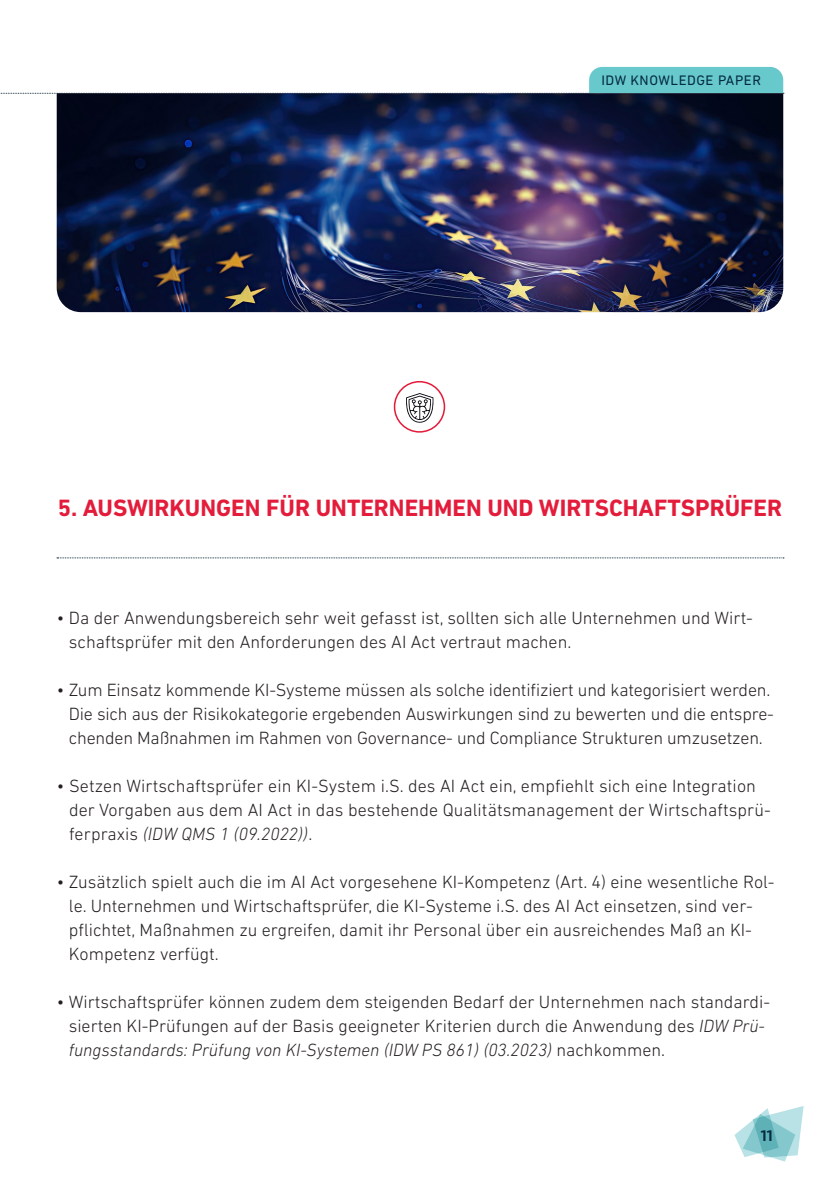
<style>
.page{position:relative;width:840px;height:1191px;background:#fff}
.page>*{position:absolute;margin:0;border:0;box-sizing:border-box;transform-origin:0 0}
.t1{font:700 24px "DIN Next LT Pro";color:#e41c3b}
.t2{font:300 18px/24px "DIN Next LT Pro";color:#231f20}
.t3{font:700 16px "Kievit IDW";color:#042c41}
.t4{font:14px "DIN Next LT Pro";letter-spacing:.04em;color:#042c41}
.s1{font-style:italic}
</style>
<div class="page">
<svg style="left:734px;top:1106px;width:69px;height:55px"></svg>
<svg style="left:0;top:67px;width:783px;height:27px"></svg>
<svg style="left:57px;top:557px;width:726px;height:1px"></svg>
<svg style="left:406px;top:393px;width:27px;height:30px"></svg>
<div style="left:393px;top:381px;width:52px;height:52px;border:2px solid #e41c3b;border-radius:50%"></div>
<img style="left:57px;top:93px;width:725px;height:219px">
<p class="t4" style="left:601px;top:72px;width:161px">IDW KNOWLEDGE PAPER</p>
<h1 class="t1" style="left:58px;top:494px;width:725px">5. AUSWIRKUNGEN FÜR UNTERNEHMEN UND WIRTSCHAFTSPRÜFER</h1>
<p class="t2" style="left:69px;top:606px;width:685px;text-indent:-12px">• Da der Anwendungsbereich sehr weit gefasst ist, sollten sich alle Unternehmen und Wirt&shy;schaftsprüfer mit den Anforderungen des AI Act vertraut machen.</p>
<p class="t2" style="left:69px;top:678px;width:706px;text-indent:-12px">• Zum Einsatz kommende KI-Systeme müssen als solche identifiziert und kategorisiert werden.<br>Die sich aus der Risikokategorie ergebenden Auswirkungen sind zu bewerten und die entspre&shy;chenden Maßnahmen im Rahmen von Governance- und Compliance Strukturen umzusetzen.</p>
<p class="t2" style="left:69px;top:774px;width:703px;text-indent:-12px">• Setzen Wirtschaftsprüfer ein KI-System i.S. des AI Act ein, empfiehlt sich eine Integration der Vorgaben aus dem AI Act in das bestehende Qualitätsmanagement der Wirtschaftsprü&shy;ferpraxis <span class="s1">(IDW QMS 1 (09.2022))</span>.</p>
<p class="t2" style="left:69px;top:870px;width:706px;text-indent:-12px">• Zusätzlich spielt auch die im AI Act vorgesehene KI-Kompetenz (Art. 4) eine wesentliche Rol&shy;le. Unternehmen und Wirtschaftsprüfer, die KI-Systeme i.S. des AI Act einsetzen, sind ver&shy;pflichtet, Maßnahmen zu ergreifen, damit ihr Personal über ein ausreichendes Maß an KI-Kompetenz verfügt.</p>
<p class="t2" style="left:69px;top:990px;width:702px;text-indent:-12px">• Wirtschaftsprüfer können zudem dem steigenden Bedarf der Unternehmen nach standardi&shy;sierten KI-Prüfungen auf der Basis geeigneter Kriterien durch die Anwendung des <span class="s1">IDW Prü&shy;fungsstandards: Prüfung von KI-Systemen (IDW PS 861) (03.2023)</span> nachkommen.</p>
<p class="t3" style="left:760px;top:1125px;width:14px">11</p>
</div>
